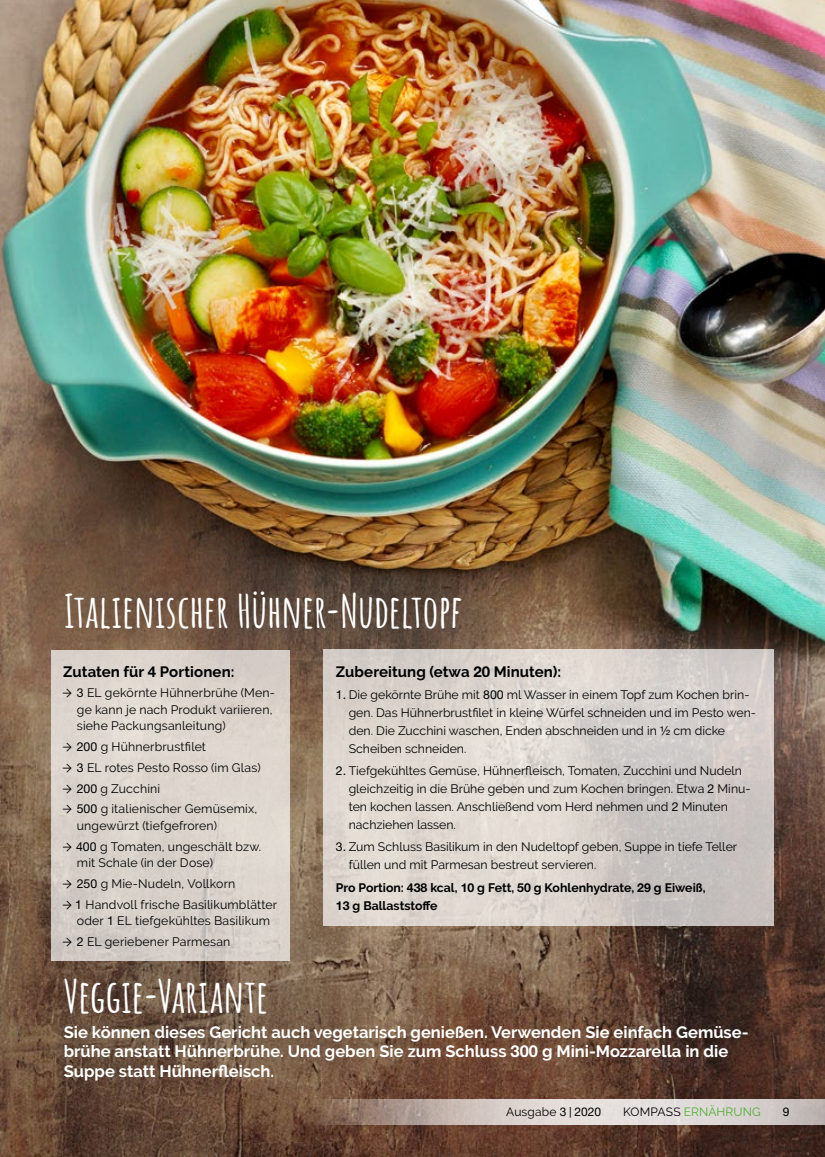
<style>
.page{position:relative;width:825px;height:1157px;background:#fff}
.page>*{position:absolute;margin:0;border:0;box-sizing:border-box;transform-origin:0 0}
.H1_Rezepte_Amatic{font:700 45px "Amatic SC";letter-spacing:-.015em;color:#fff}
.P_Kasten_Text{font:700 16.5px/19.8px "Raleway";color:#fff}
.H2_Rezepte{font:700 15px "Raleway";letter-spacing:.005em;color:#000}
.t1{font:12.3px/18px "Raleway";color:#000}
.P_Copytext{font:700 12.3px/18px "Raleway";color:#000}
.t2{font:12px "Raleway";letter-spacing:.015em;color:#51ae30}
.t3{font:12px "Raleway";letter-spacing:.015em;color:#000}
.t4{font:12px "Helvetica Neue LT Std";color:#000}
.s1{font-family:"Helvetica Neue LT Std"}
.s2{font-family:"Bundes Sans"}
.s3{color:#000}
</style>
<div class="page">
<img style="left:0;top:0;width:825px;height:1157px">
<div style="left:51px;top:649px;width:238px;height:311px;background:#dbd4cc"></div>
<svg style="left:323px;top:649px;width:451px;height:277px;background:#d8d1cc"></svg>
<svg style="left:313px;top:1099px;width:512px;height:25px;background:#c9beb9"></svg>
<h1 class="H1_Rezepte_Amatic" style="left:64px;top:577px;width:399px">Italienischer Hühner-Nudeltopf</h1>
<h2 class="H2_Rezepte" style="left:336px;top:662px;width:227px">Zubereitung (etwa <span class="s1">20</span> Minuten):</h2>
<p class="t1" style="left:349px;top:685px;width:409px;text-indent:-13px"><span class="s1">1.</span> Die gekörnte Brühe mit <span class="s1">800</span> ml Wasser in einem Topf zum Kochen brin&shy;gen. Das Hühnerbrustfilet in kleine Würfel schneiden und im Pesto wen&shy;den. Die Zucchini waschen, Enden abschneiden und in <span class="s1">½</span> cm dicke Scheiben schneiden.</p>
<p class="t1" style="left:349px;top:761px;width:403px;text-indent:-13px"><span class="s1">2.</span> Tiefgekühltes Gemüse, Hühnerfleisch, Tomaten, Zucchini und Nudeln gleichzeitig in die Brühe geben und zum Kochen bringen. Etwa <span class="s1">2</span> Minu&shy;ten kochen lassen. Anschließend vom Herd nehmen und <span class="s1">2</span> Minuten nachziehen lassen.</p>
<p class="t1" style="left:349px;top:838px;width:390px;text-indent:-13px"><span class="s1">3.</span> Zum Schluss Basilikum in den Nudeltopf geben, Suppe in tiefe Teller füllen und mit Parmesan bestreut servieren.</p>
<p class="P_Copytext" style="left:336px;top:878px;width:371px">Pro Portion: <span class="s1">438</span> kcal, <span class="s1">10</span> g Fett, <span class="s1">50</span> g Kohlenhydrate, <span class="s1">29</span> g Eiweiß,<br><span class="s1">13</span> g Ballaststoffe</p>
<h2 class="H2_Rezepte" style="left:63px;top:662px;width:173px">Zutaten für <span class="s1">4</span> Portionen:</h2>
<p class="t1" style="left:77px;top:684px;width:200px;line-height:16.5px;text-indent:-14px"><span class="s2">→</span> <span class="s1">3</span> EL gekörnte Hühnerbrühe (Men&shy;ge kann je nach Produkt variieren, siehe Packungsanleitung)</p>
<p class="t1" style="left:63px;top:737px;width:145px"><span class="s2">→</span> <span class="s1">200</span> g Hühnerbrustfilet</p>
<p class="t1" style="left:63px;top:758px;width:200px"><span class="s2">→</span> <span class="s1">3</span> EL rotes Pesto Rosso (im Glas)</p>
<p class="t1" style="left:63px;top:779px;width:99px"><span class="s2">→</span> <span class="s1">200</span> g Zucchini</p>
<p class="t1" style="left:77px;top:800px;width:182px;line-height:16.5px;text-indent:-14px"><span class="s2">→</span> <span class="s1">500</span> g italienischer Gemüsemix, ungewürzt (tiefgefroren)</p>
<p class="t1" style="left:77px;top:838px;width:186px;line-height:16.5px;text-indent:-14px"><span class="s2">→</span> <span class="s1">400</span> g Tomaten, ungeschält bzw. mit Schale (in der Dose)</p>
<p class="t1" style="left:63px;top:874px;width:174px"><span class="s2">→</span> <span class="s1">250</span> g Mie-Nudeln, Vollkorn</p>
<p class="t1" style="left:63px;top:896px;width:216px;line-height:16.5px;text-align:center"><span class="s2">→</span> <span class="s1">1</span> Handvoll frische Basilikumblätter oder <span class="s1">1</span> EL tiefgekühltes Basilikum</p>
<p class="t1" style="left:63px;top:932px;width:169px"><span class="s2">→</span> <span class="s1">2</span> EL geriebener Parmesan</p>
<h1 class="H1_Rezepte_Amatic" style="left:64px;top:962px;width:206px">Veggie-Variante</h1>
<p class="P_Kasten_Text" style="left:64px;top:1021px;width:686px">Sie können dieses Gericht auch vegetarisch genießen. Verwenden Sie einfach Gemüse&shy;brühe anstatt Hühnerbrühe. Und geben Sie zum Schluss <span class="s1">300</span> g Mini-Mozzarella in die<br>Suppe statt Hühnerfleisch.</p>
<p class="t3" style="left:506px;top:1105px;width:96px">Ausgabe <span class="s1">3</span> <span class="s2">|</span> <span class="s1">2020</span></p>
<p class="t2" style="left:623px;top:1105px;width:139px"><span class="s3">KOMPASS</span> ERNÄHRUNG</p>
<p class="t4" style="left:783px;top:1105px;width:8px">9</p>
</div>
